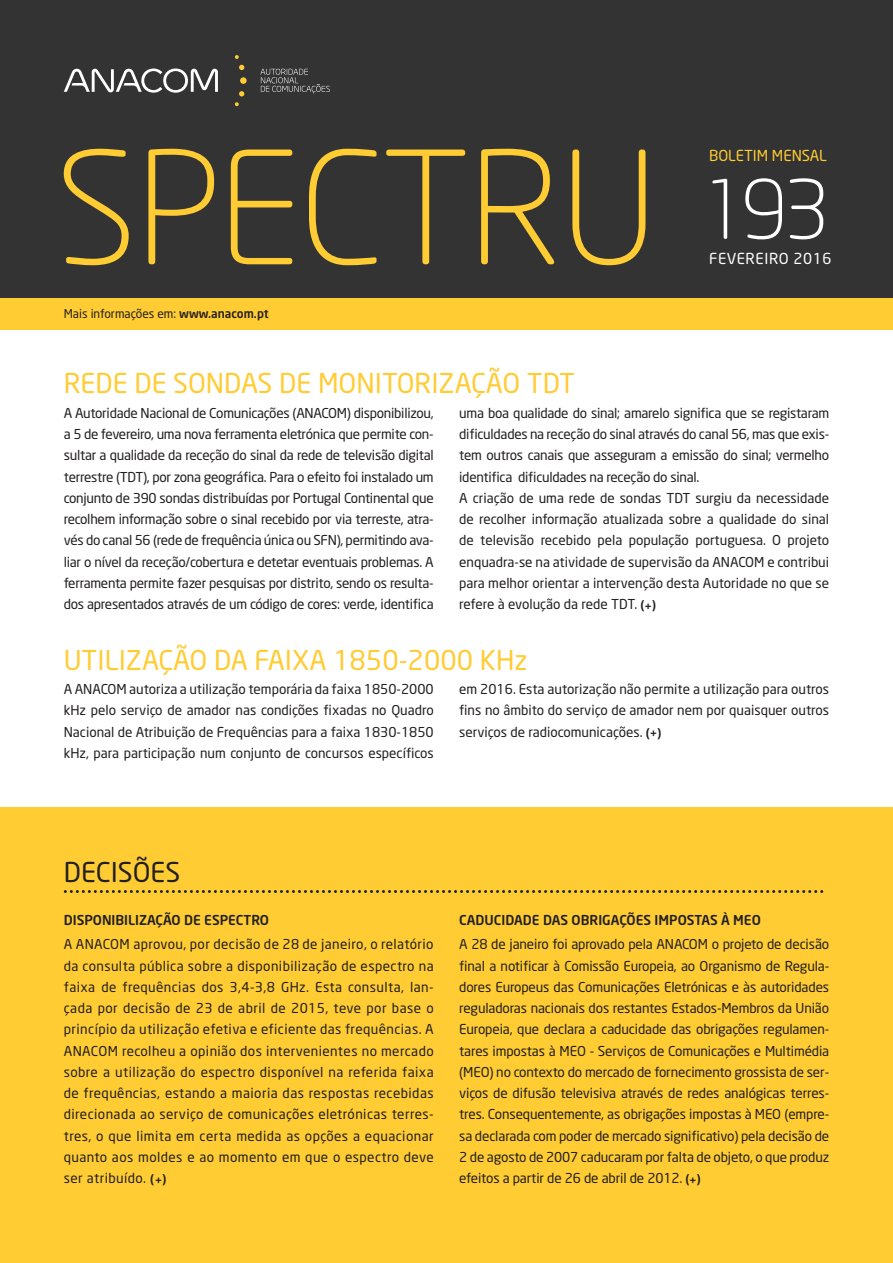
<style>
.page{position:relative;width:893px;height:1263px;background:#fff}
.page>*{position:absolute;margin:0;border:0;box-sizing:border-box;transform-origin:0 0}
.t1{font:300 154.5px "Neo Sans";letter-spacing:-.005em;color:#fc3}
.t2{font:300 81px "Neo Sans";color:#fff}
.t3{font:27px "Neo Sans";color:#fc3}
.t4{font:27px "Neo Sans";color:#231f20}
.t5{font:15px "Neo Sans";letter-spacing:.04em;color:#fff}
.t6{font:15px "Neo Sans";color:#fc3}
.t7{font:13.5px/21.3px "Neo Sans";color:#231f20;text-align:justify}
.t8{font:500 13.5px "Neo Sans";color:#231f20}
.t9{font:12px "Neo Sans";color:#231f20}
.s1{font-weight:500}
.s2{font-weight:500;font-size:12px}
</style>
<div class="page">
<div style="left:0;top:808px;width:893px;height:455px;background:#fc3"></div>
<svg style="left:65px;top:890px;width:759px;height:3px"></svg>
<div style="left:0;top:0;width:893px;height:298px;background:#333"></div>
<div style="left:0;top:298px;width:893px;height:32px;background:#fc3"></div>
<svg style="left:235px;top:55px;width:12px;height:51px"></svg>
<svg style="left:260px;top:69px;width:70px;height:24px"></svg>
<svg style="left:64px;top:69px;width:154px;height:24px"></svg>
<h1 class="t1" style="left:55px;top:116px;width:604px">SPECTRU</h1>
<p class="t9" style="left:64px;top:306px;width:206px">Mais informações em: <span class="s1">www.anacom.pt</span></p>
<p class="t6" style="left:709px;top:146px;width:119px">BOLETIM MENSAL</p>
<h2 class="t2" style="left:701px;top:161px;width:130px">193</h2>
<p class="t5" style="left:709px;top:249px;width:124px">FEVEREIRO 2016</p>
<h2 class="t2" style="left:740px;top:161px;width:91px">89</h2>
<p class="t5" style="left:717px;top:249px;width:107px">SET/OUT 2015</p>
<h3 class="t3" style="left:64px;top:367px;width:513px">REDE DE SONDAS DE MONITORIZAÇÃO TDT</h3>
<p class="t7" style="left:64px;top:402px;width:371px">A Autoridade Nacional de Comunicações (ANACOM) disponibilizou, a 5 de fevereiro, uma nova ferramenta eletrónica que permite con&shy;sultar a qualidade da receção do sinal da rede de televisão digital terrestre (TDT), por zona geográfica. Para o efeito foi instalado um conjunto de 390 sondas distribuídas por Portugal Continental que recolhem informação sobre o sinal recebido por via terreste, atra&shy;vés do canal 56 (rede de frequência única ou SFN), permitindo ava&shy;liar o nível da receção/cobertura e detetar eventuais problemas. A ferramenta permite fazer pesquisas por distrito, sendo os resulta&shy;dos apresentados através de um código de cores: verde, identifica</p>
<p class="t7" style="left:459px;top:402px;width:371px;text-align:left">uma boa qualidade do sinal; amarelo significa que se registaram dificuldades na receção do sinal através do canal 56, mas que exis&shy;tem outros canais que asseguram a emissão do sinal; vermelho identifica dificuldades na receção do sinal.<br>A criação de uma rede de sondas TDT surgiu da necessidade de recolher informação atualizada sobre a qualidade do sinal de televisão recebido pela população portuguesa. O projeto enquadra-se na atividade de supervisão da ANACOM e contribui para melhor orientar a intervenção desta Autoridade no que se refere à evolução da rede TDT. <span class="s2">(</span><sub>+</sub><span class="s2">)</span></p>
<h3 class="t3" style="left:64px;top:643px;width:465px">UTILIZAÇÃO DA FAIXA 1850-2000 KHz</h3>
<p class="t7" style="left:64px;top:678px;width:371px">A ANACOM autoriza a utilização temporária da faixa 1850-2000 kHz pelo serviço de amador nas condições fixadas no Quadro Nacional de Atribuição de Frequências para a faixa 1830-1850 kHz, para participação num conjunto de concursos específicos</p>
<p class="t7" style="left:459px;top:678px;width:371px">em 2016. Esta autorização não permite a utilização para outros fins no âmbito do serviço de amador nem por quaisquer outros serviços de radiocomunicações. <span class="s2">(</span><sub>+</sub><span class="s2">)</span></p>
<h3 class="t4" style="left:64px;top:856px;width:118px">DECISÕES</h3>
<p class="t8" style="left:64px;top:911px;width:207px">DISPONIBILIZAÇÃO DE ESPECTRO</p>
<p class="t7" style="left:64px;top:933px;width:371px">A ANACOM aprovou, por decisão de 28 de janeiro, o relatório da consulta pública sobre a disponibilização de espectro na faixa de frequências dos 3,4-3,8 GHz. Esta consulta, lan&shy;çada por decisão de 23 de abril de 2015, teve por base o princípio da utilização efetiva e eficiente das frequências. A ANACOM recolheu a opinião dos intervenientes no mercado sobre a utilização do espectro disponível na referida faixa de frequências, estando a maioria das respostas recebidas direcionada ao serviço de comunicações eletrónicas terres&shy;tres, o que limita em certa medida as opções a equacionar quanto aos moldes e ao momento em que o espectro deve ser atribuído. <span class="s2">(</span><sub>+</sub><span class="s2">)</span></p>
<p class="t8" style="left:459px;top:911px;width:303px">CADUCIDADE DAS OBRIGAÇÕES IMPOSTAS À MEO</p>
<p class="t7" style="left:459px;top:933px;width:371px">A 28 de janeiro foi aprovado pela ANACOM o projeto de decisão final a notificar à Comissão Europeia, ao Organismo de Regula&shy;dores Europeus das Comunicações Eletrónicas e às autoridades reguladoras nacionais dos restantes Estados-Membros da União Europeia, que declara a caducidade das obrigações regulamen&shy;tares impostas à MEO - Serviços de Comunicações e Multimédia (MEO) no contexto do mercado de fornecimento grossista de ser&shy;viços de difusão televisiva através de redes analógicas terres&shy;tres. Consequentemente, as obrigações impostas à MEO (empre&shy;sa declarada com poder de mercado significativo) pela decisão de 2 de agosto de 2007 caducaram por falta de objeto, o que produz efeitos a partir de 26 de abril de 2012. <span class="s2">(</span><sub>+</sub><span class="s2">)</span></p>
</div>
